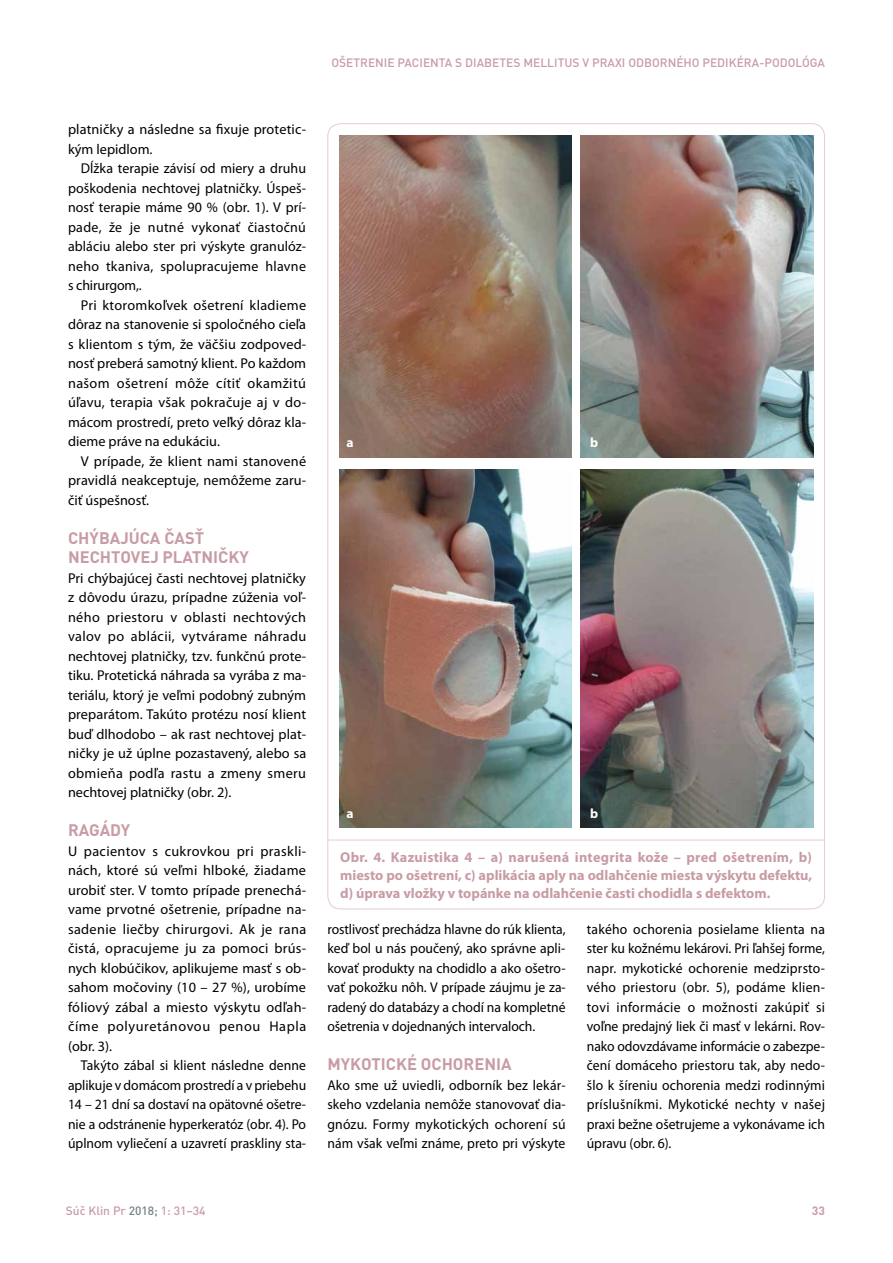
<style>
.page{position:relative;width:893px;height:1263px;background:#fff}
.page>*{position:absolute;margin:0;border:0;box-sizing:border-box;transform-origin:0 0}
.t1{font:700 16.5px/19.5px "DINCE";color:#c89ca5}
.t2{font:14.25px/19.5px "Myriad Pro";color:#000;text-align:justify}
.t3{font:14.25px/19.5px "Myriad Pro";color:#000;text-align:justify;scale:.96 1}
.t4{font:700 14.25px/18px "Myriad Pro";color:#c89ca5;text-align:justify}
.t5{font:700 13.5px "Myriad Pro";color:#fff}
.t6{font:500 12px "DINCE";color:#c89ca5}
.t7{font:700 12px "DINCE";color:#c89ca5}
.s1{color:#768187}
</style>
<div class="page">
<hr style="left:327px;top:840px;width:498px;height:1px;background:#e4ccd0">
<img style="left:339px;top:135px;width:233px;height:322px">
<img style="left:339px;top:469px;width:233px;height:359px">
<img style="left:581px;top:135px;width:233px;height:322px">
<img style="left:581px;top:469px;width:233px;height:359px">
<p class="t6" style="left:331px;top:55px;width:495px">OŠETRENIE PACIENTA S DIABETES MELLITUS V PRAXI ODBORNÉHO PEDIKÉRA-PODOLÓGA</p>
<p class="t2" style="left:68px;top:120px;width:240px">platničky a následne sa fixuje protetic&shy;kým lepidlom.</p>
<p class="t2" style="left:68px;top:159px;width:240px;text-indent:13px">Dĺžka terapie závisí od miery a druhu poškodenia nechtovej platničky. Úspeš&shy;nosť terapie máme 90 % (obr. 1). V prí&shy;pade, že je nutné vykonať čiastočnú abláciu alebo ster pri výskyte granulóz&shy;neho tkaniva, spolupracujeme hlavne s chirurgom,.</p>
<p class="t2" style="left:68px;top:295px;width:240px;text-indent:13px">Pri ktoromkoľvek ošetrení kladieme dôraz na stanovenie si spoločného cieľa s klientom s tým, že väčšiu zodpoved&shy;nosť preberá samotný klient. Po každom našom ošetrení môže cítiť okamžitú úľavu, terapia však pokračuje aj v do&shy;mácom prostredí, preto veľký dôraz kla&shy;dieme práve na edukáciu.</p>
<p class="t2" style="left:68px;top:451px;width:240px;text-indent:13px">V prípade, že klient nami stanovené pravidlá neakceptuje, nemôžeme zaru&shy;čiť úspešnosť.</p>
<p class="t1" style="left:68px;top:527px;width:182px">CHÝBAJÚCA ČASŤ<br>N ECHTOVEJ PLATN IČKY</p>
<p class="t2" style="left:68px;top:568px;width:240px">Pri chýbajúcej časti nechtovej platničky z dôvodu úrazu, prípadne zúženia voľ&shy;ného priestoru v oblasti nechtových valov po ablácii, vytvárame náhradu nechtovej platničky, tzv. funkčnú prote&shy;tiku. Protetická náhrada sa vyrába z ma&shy;teriálu, ktorý je veľmi podobný zubným preparátom. Takúto protézu nosí klient buď dlhodobo – ak rast nechtovej plat&shy;ničky je už úplne pozastavený, alebo sa obmieňa podľa rastu a zmeny smeru nechtovej platničky (obr. 2).</p>
<p class="t1" style="left:68px;top:820px;width:64px">RAGÁDY</p>
<p class="t2" style="left:68px;top:841px;width:240px">U pacientov s cukrovkou pri praskli&shy;nách, ktoré sú veľmi hlboké, žiadame urobiť ster. V tomto prípade prenechá&shy;vame prvotné ošetrenie, prípadne na&shy;sadenie liečby chirurgovi. Ak je rana čistá, opracujeme ju za pomoci brús&shy;nych klobúčikov, aplikujeme masť s ob&shy;sahom močoviny (10 – 27 %), urobíme fóliový zábal a miesto výskytu odľah&shy;číme polyuretánovou penou Hapla (obr. 3).</p>
<p class="t3" style="left:68px;top:1056px;width:250px;text-indent:13px">Takýto zábal si klient následne denne aplikuje v domácom prostredí a v priebehu 14 – 21 dní sa dostaví na opätovné ošetre&shy;nie a odstránenie hyperkeratóz (obr. 4). Po úplnom vyliečení a uzavretí praskliny sta-</p>
<p class="t6" style="left:66px;top:1203px;width:141px">SÚČ KLIN PR <span class="s1">2018;</span> 1: 31–34</p>
<p class="t5" style="left:346px;top:434px;width:9px">a</p>
<p class="t5" style="left:346px;top:804px;width:9px">a</p>
<p class="t5" style="left:590px;top:434px;width:10px">b</p>
<p class="t5" style="left:590px;top:804px;width:10px">b</p>
<p class="t4" style="left:340px;top:847px;width:474px">Obr. 4. Kazuistika 4 – a) narušená integrita kože – pred ošetrením, b) miesto po ošetrení, c) aplikácia aply na odlahčenie miesta výskytu defektu, d) úprava vložky v topánke na odlahčenie časti chodidla s defektom.</p>
<p class="t3" style="left:327px;top:919px;width:250px">rostlivosť prechádza hlavne do rúk klienta, keď bol u nás poučený, ako správne apli&shy;kovať produkty na chodidlo a ako ošetro&shy;vať pokožku nôh. V prípade záujmu je za&shy;radený do databázy a chodí na kompletné ošetrenia v dojednaných intervaloch.</p>
<p class="t1" style="left:327px;top:1054px;width:184px">MYKOTICKÉ OCHOREN IA</p>
<p class="t3" style="left:327px;top:1075px;width:250px">Ako sme už uviedli, odborník bez lekár&shy;skeho vzdelania nemôže stanovovať dia&shy;gnózu. Formy mykotických ochorení sú nám však veľmi známe, preto pri výskyte</p>
<p class="t3" style="left:587px;top:919px;width:250px">takého ochorenia posielame klienta na ster ku kožnému lekárovi. Pri ľahšej forme, napr. mykotické ochorenie medziprsto&shy;vého priestoru (obr. 5), podáme klien&shy;tovi informácie o možnosti zakúpiť si voľne predajný liek či masť v lekárni. Rov&shy;nako odovzdávame informácie o zabezpe&shy;čení domáceho priestoru tak, aby nedo&shy;šlo k šíreniu ochorenia medzi rodinnými príslušníkmi. Mykotické nechty v našej praxi bežne ošetrujeme a vykonávame ich úpravu (obr. 6).</p>
<p class="t7" style="left:812px;top:1202px;width:15px">33</p>
</div>
